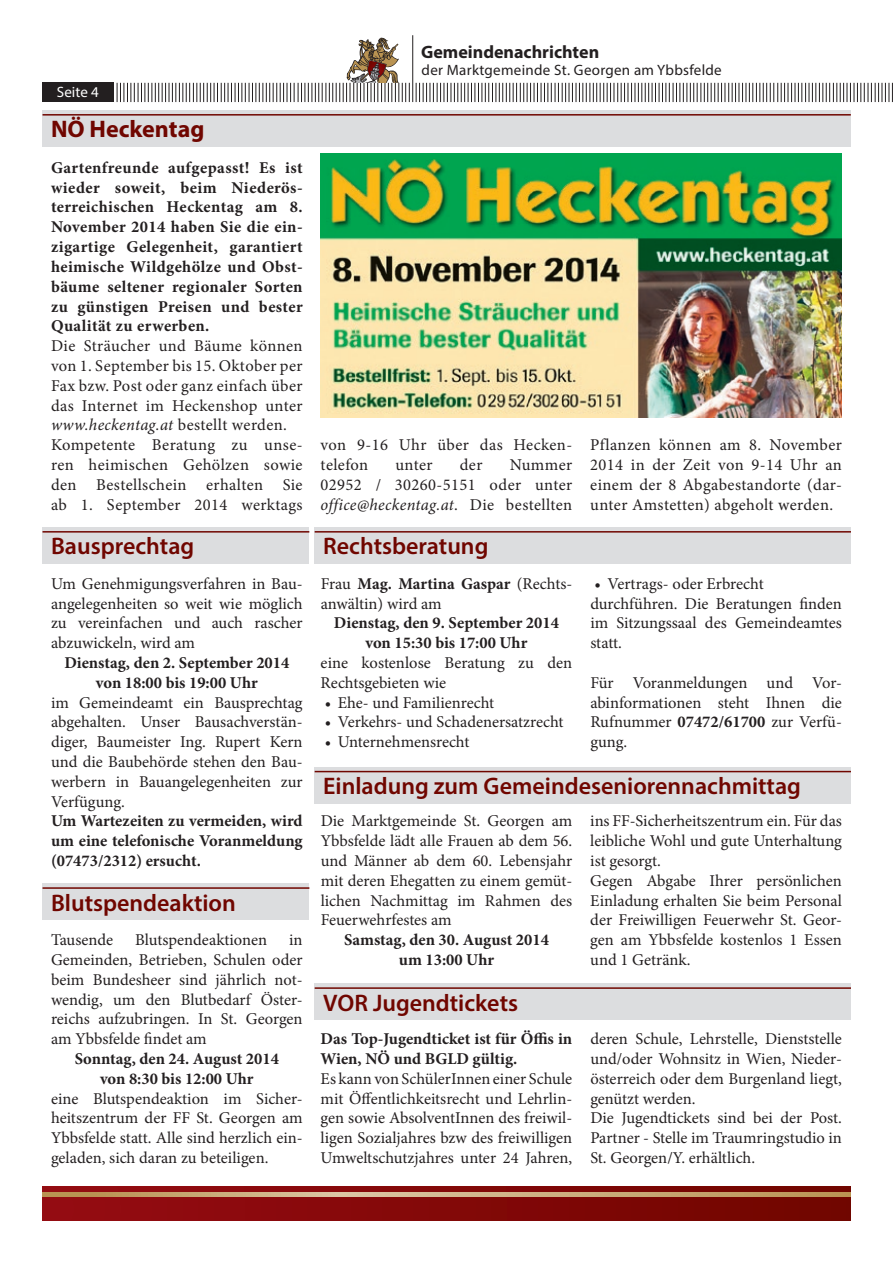
<style>
.page{position:relative;width:893px;height:1263px;background:#fff}
.page>*{position:absolute;margin:0;border:0;box-sizing:border-box;transform-origin:0 0}
.t1{font:600 24px "Myriad Pro";color:#700600}
.t2{font:700 24px "Myriad Pro";color:#700600}
.t3{font:700 18px "Myriad Pro";color:#231f20}
.t4{font:16.5px/19.8px "Minion Pro";color:#231f20;text-align:justify}
.t5{font:700 16.5px/19.8px "Minion Pro";color:#231f20;text-align:center}
.t6{font:16.5px/19.8px "Minion Pro";letter-spacing:.025em;color:#231f20}
.t7{font:16.5px/19.8px "Minion Pro";letter-spacing:.02em;color:#231f20}
.t8{font:15px "Myriad Pro";letter-spacing:.02em;color:#231f20}
.t9{font:15px "Myriad Pro";color:#fff}
.s1{font-style:italic}
.s2{font-weight:700}
</style>
<div class="page">
<hr style="left:412px;top:35px;width:1px;height:67px;background:#231f20">
<svg style="left:416px;top:83px;width:477px;height:19px"></svg>
<div style="left:43px;top:83px;width:71px;height:19px;background:#231f20"></div>
<svg style="left:117px;top:37px;width:293px;height:65px"></svg>
<svg style="left:43px;top:1186px;width:808px;height:34px;background:#850d0c"></svg>
<svg style="left:43px;top:1192px;width:808px;height:4px;background:#c9aa78"></svg>
<div style="left:315px;top:984px;width:536px;height:36px;background:#dcdddf"></div>
<hr style="left:315px;top:987px;width:536px;height:2px;background:#700600">
<div style="left:43px;top:110px;width:808px;height:37px;background:#dcdddf"></div>
<hr style="left:43px;top:114px;width:808px;height:2px;background:#700600">
<div style="left:43px;top:527px;width:266px;height:37px;background:#dcdddf"></div>
<hr style="left:43px;top:531px;width:266px;height:2px;background:#700600">
<div style="left:315px;top:527px;width:536px;height:37px;background:#dcdddf"></div>
<hr style="left:315px;top:531px;width:536px;height:2px;background:#700600">
<img style="left:321px;top:153px;width:521px;height:265px">
<div style="left:315px;top:767px;width:536px;height:36px;background:#dcdddf"></div>
<hr style="left:315px;top:771px;width:536px;height:1px;background:#700600">
<div style="left:43px;top:883px;width:266px;height:37px;background:#dcdddf"></div>
<hr style="left:43px;top:887px;width:266px;height:2px;background:#700600">
<p class="t9" style="left:57px;top:83px;width:43px">Seite 4</p>
<h1 class="t2" style="left:51px;top:114px;width:155px">NÖ Heckentag</h1>
<p class="t5" style="left:51px;top:157px;width:253px;text-align:justify">Gartenfreunde aufgepasst! Es ist wieder soweit, beim Niederös&shy;terreichischen Heckentag am 8.<br>November 2014 haben Sie die ein&shy;zigartige Gelegenheit, garantiert heimische Wildgehölze und Obst&shy;bäume seltener regionaler Sorten zu günstigen Preisen und bester Qualität zu erwerben.</p>
<p class="t6" style="left:51px;top:336px;width:253px">Die Sträucher und Bäume können von 1. September bis 15. Oktober per<br>Fax bzw. Post oder ganz einfach über das Internet im Heckenshop unter <span class="s1">www.heckentag.at</span> bestellt werden.<br>Kompetente Beratung zu unse&shy;ren heimischen Gehölzen sowie den Bestellschein erhalten Sie ab 1. September 2014 werktags</p>
<h1 class="t1" style="left:51px;top:531px;width:145px">Bausprechtag</h1>
<p class="t4" style="left:51px;top:574px;width:253px">Um Genehmigungsverfahren in Bau&shy;angelegenheiten so weit wie möglich zu vereinfachen und auch rascher abzuwickeln, wird am</p>
<p class="t5" style="left:64px;top:652px;width:227px">Dienstag, den 2. September 2014 von 18:00 bis 19:00 Uhr</p>
<p class="t4" style="left:51px;top:692px;width:253px">im Gemeindeamt ein Bausprechtag abgehalten. Unser Bausachverstän&shy;diger, Baumeister Ing. Rupert Kern und die Baubehörde stehen den Bau&shy;werbern in Bauangelegenheiten zur Verfügung.</p>
<p class="t5" style="left:51px;top:811px;width:253px;text-align:justify">Um Wartezeiten zu vermeiden, wird um eine telefonische Voranmeldung (07473/2312) ersucht.</p>
<h1 class="t1" style="left:51px;top:887px;width:186px">Blutspendeaktion</h1>
<p class="t4" style="left:51px;top:930px;width:64px">Tausende</p>
<p class="t4" style="left:135px;top:930px;width:133px">Blutspendeaktionen</p>
<p class="t4" style="left:51px;top:930px;width:253px;text-indent:238px">in Gemeinden, Betrieben, Schulen oder beim Bundesheer sind jährlich not&shy;wendig, um den Blutbedarf Öster&shy;reichs aufzubringen. In St. Georgen am Ybbsfelde findet am</p>
<p class="t5" style="left:75px;top:1048px;width:206px">Sonntag, den 24. August 2014 von 8:30 bis 12:00 Uhr</p>
<p class="t4" style="left:51px;top:1088px;width:253px">eine Blutspendeaktion im Sicher&shy;heitszentrum der FF St. Georgen am Ybbsfelde statt. Alle sind herzlich ein&shy;geladen, sich daran zu beteiligen.</p>
<p class="t3" style="left:421px;top:40px;width:180px">Gemeindenachrichten</p>
<p class="t8" style="left:422px;top:61px;width:302px">der Marktgemeinde St. Georgen am Ybbsfelde</p>
<p class="t7" style="left:321px;top:435px;width:253px">von 9-16 Uhr über das Hecken&shy;telefon</p>
<p class="t4" style="left:395px;top:455px;width:39px">unter</p>
<p class="t4" style="left:460px;top:455px;width:24px">der</p>
<p class="t4" style="left:321px;top:455px;width:253px;text-indent:189px">Nummer 02952 / 30260-5151 oder unter <span class="s1">office@heckentag.at</span>. Die bestellten</p>
<h1 class="t1" style="left:323px;top:531px;width:167px">Rechtsberatung</h1>
<p class="t4" style="left:321px;top:574px;width:253px">Frau <span class="s2">Mag. Martina Gaspar</span> (Rechts&shy;anwältin) wird am</p>
<p class="t5" style="left:334px;top:613px;width:227px">Dienstag, den 9. September 2014 von 15:30 bis 17:00 Uhr</p>
<p class="t4" style="left:321px;top:653px;width:253px">eine kostenlose Beratung zu den<br>Rechtsgebieten wie</p>
<p class="t4" style="left:325px;top:692px;width:171px">• Ehe- und Familienrecht</p>
<p class="t4" style="left:325px;top:712px;width:240px">• Verkehrs- und Schadenersatzrecht</p>
<p class="t4" style="left:325px;top:732px;width:146px">• Unternehmensrecht</p>
<p class="t4" style="left:590px;top:435px;width:253px">Pflanzen können am 8. November 2014 in der Zeit von 9-14 Uhr an einem der 8 Abgabestandorte (dar&shy;unter Amstetten) abgeholt werden.</p>
<p class="t4" style="left:590px;top:574px;width:253px;text-align:left">• Vertrags- oder Erbrecht durchführen. Die Beratungen finden im Sitzungssaal des Gemeindeamtes statt.</p>
<p class="t4" style="left:590px;top:673px;width:253px">Für Voranmeldungen und Vor&shy;abinformationen steht Ihnen die Rufnummer <span class="s2">07472/61700</span> zur Verfü&shy;gung.</p>
<h1 class="t1" style="left:323px;top:771px;width:479px">Einladung zum Gemeindeseniorennachmittag</h1>
<p class="t4" style="left:321px;top:811px;width:253px">Die Marktgemeinde St. Georgen am Ybbsfelde lädt alle Frauen ab dem 56. und Männer ab dem 60. Lebensjahr mit deren Ehegatten zu einem gemüt&shy;lichen Nachmittag im Rahmen des Feuerwehrfestes am</p>
<p class="t5" style="left:344px;top:930px;width:206px">Samstag, den 30. August 2014 um 13:00 Uhr</p>
<p class="t4" style="left:590px;top:811px;width:253px;text-align:left">ins FF-Sicherheitszentrum ein. Für das leibliche Wohl und gute Unterhaltung ist gesorgt.<br>Gegen Abgabe Ihrer persönlichen<br>Einladung erhalten Sie beim Personal der Freiwilligen Feuerwehr St. Geor&shy;gen am Ybbsfelde kostenlos 1 Essen und 1 Getränk.</p>
<h1 class="t1" style="left:323px;top:987px;width:196px">VOR Jugendtickets</h1>
<p class="t5" style="left:321px;top:1029px;width:253px;text-align:left">Das Top-Jugendticket ist für Öffis in<br>Wien, NÖ und BGLD gültig.</p>
<p class="t4" style="left:321px;top:1069px;width:253px">Es kann von SchülerInnen einer Schule mit Öffentlichkeitsrecht und Lehrlin&shy;gen sowie AbsolventInnen des freiwil&shy;ligen Sozialjahres bzw des freiwilligen Umweltschutzjahres unter 24 Jahren,</p>
<p class="t4" style="left:590px;top:1029px;width:253px;text-align:left">deren Schule, Lehrstelle, Dienststelle und/oder Wohnsitz in Wien, Nieder&shy;österreich oder dem Burgenland liegt, genützt werden.<br>Die Jugendtickets sind bei der Post.<br>Partner - Stelle im Traumringstudio in St. Georgen/Y. erhältlich.</p>
</div>
